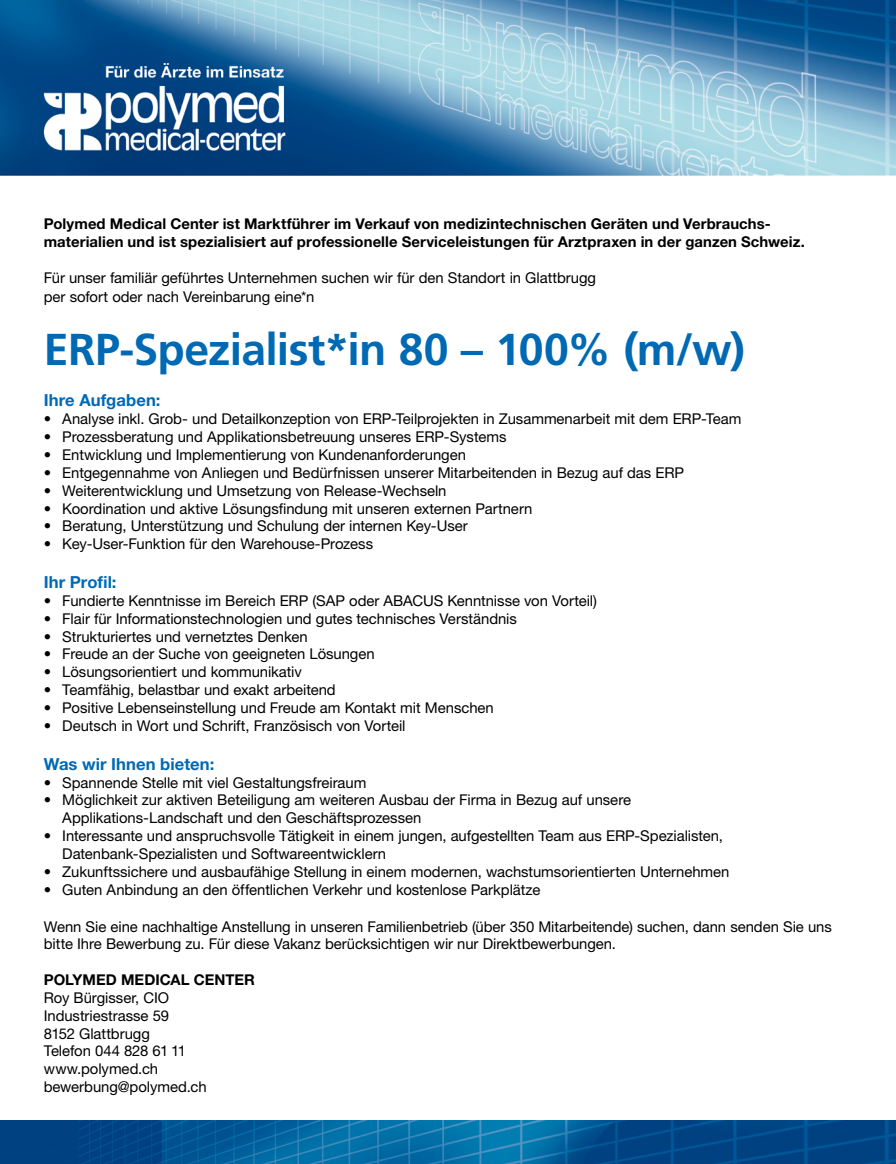
<style>
.page{position:relative;width:896px;height:1164px;background:#fff}
.page>*{position:absolute;margin:0;border:0;box-sizing:border-box;transform-origin:0 0}
.t1{font:700 44.62px "Frutiger";letter-spacing:-.015em;color:#0069b4}
.t2{font:700 16.62px "Helvetica Neue LT Std";letter-spacing:.005em;color:#0069b4}
.t3{font:14.88px/17.8px "Helvetica Neue LT Std";letter-spacing:-.005em;color:#000}
.t4{font:700 14.88px/17.8px "Helvetica Neue LT Std";letter-spacing:.005em;color:#000}
</style>
<div class="page">
<img style="left:0;top:1120px;width:896px;height:44px">
<img style="left:0;top:0;width:896px;height:176px">
<p class="t4" style="left:44px;top:215px;width:763px">Polymed Medical Center ist Marktführer im Verkauf von medizintechnischen Geräten und Verbrauchs&shy;materialien und ist spezialisiert auf professionelle Serviceleistungen für Arztpraxen in der ganzen Schweiz.</p>
<p class="t3" style="left:44px;top:268px;width:554px;line-height:18.9px">Für unser familiär geführtes Unternehmen suchen wir für den Standort in Glattbrugg per sofort oder nach Vereinbarung eine*n</p>
<h1 class="t1" style="left:44px;top:324px;width:703px">ERP-Spezialist*in 80 – 100% (m/w)</h1>
<p class="t2" style="left:44px;top:390px;width:118px">Ihre Aufgaben:</p>
<p class="t3" style="left:44px;top:410px;width:699px">• Analyse inkl. Grob- und Detailkonzeption von ERP-Teilprojekten in Zusammenarbeit mit dem ERP-Team</p>
<p class="t3" style="left:44px;top:428px;width:464px">• Prozessberatung und Applikationsbetreuung unseres ERP-Systems</p>
<p class="t3" style="left:44px;top:445px;width:424px">• Entwicklung und Implementierung von Kundenanforderungen</p>
<p class="t3" style="left:44px;top:463px;width:642px">• Entgegennahme von Anliegen und Bedürfnissen unserer Mitarbeitenden in Bezug auf das ERP</p>
<p class="t3" style="left:44px;top:481px;width:404px">• Weiterentwicklung und Umsetzung von Release-Wechseln</p>
<p class="t3" style="left:44px;top:499px;width:490px">• Koordination und aktive Lösungsfindung mit unseren externen Partnern</p>
<p class="t3" style="left:44px;top:517px;width:425px">• Beratung, Unterstützung und Schulung der internen Key-User</p>
<p class="t3" style="left:44px;top:535px;width:331px">• Key-User-Funktion für den Warehouse-Prozess</p>
<p class="t2" style="left:44px;top:572px;width:74px">Ihr Profil:</p>
<p class="t3" style="left:44px;top:591px;width:555px">• Fundierte Kenntnisse im Bereich ERP (SAP oder ABACUS Kenntnisse von Vorteil)</p>
<p class="t3" style="left:44px;top:609px;width:475px">• Flair für Informationstechnologien und gutes technisches Verständnis</p>
<p class="t3" style="left:44px;top:627px;width:265px">• Strukturiertes und vernetztes Denken</p>
<p class="t3" style="left:44px;top:645px;width:332px">• Freude an der Suche von geeigneten Lösungen</p>
<p class="t3" style="left:44px;top:663px;width:260px">• Lösungsorientiert und kommunikativ</p>
<p class="t3" style="left:44px;top:681px;width:293px">• Teamfähig, belastbar und exakt arbeitend</p>
<p class="t3" style="left:44px;top:698px;width:452px">• Positive Lebenseinstellung und Freude am Kontakt mit Menschen</p>
<p class="t3" style="left:44px;top:716px;width:363px">• Deutsch in Wort und Schrift, Französisch von Vorteil</p>
<p class="t2" style="left:44px;top:753px;width:172px">Was wir Ihnen bieten:</p>
<p class="t3" style="left:44px;top:773px;width:324px">• Spannende Stelle mit viel Gestaltungsfreiraum</p>
<p class="t3" style="left:62px;top:791px;width:570px;text-indent:-19px">• Möglichkeit zur aktiven Beteiligung am weiteren Ausbau der Firma in Bezug auf unsere<br>Applikations-Landschaft und den Geschäftsprozessen</p>
<p class="t3" style="left:62px;top:827px;width:662px;text-indent:-19px">• Interessante und anspruchsvolle Tätigkeit in einem jungen, aufgestellten Team aus ERP-Spezialisten,<br>Datenbank-Spezialisten und Softwareentwicklern</p>
<p class="t3" style="left:44px;top:862px;width:687px">• Zukunftssichere und ausbaufähige Stellung in einem modernen, wachstumsorientierten Unternehmen</p>
<p class="t3" style="left:44px;top:880px;width:498px">• Guten Anbindung an den öffentlichen Verkehr und kostenlose Parkplätze</p>
<p class="t3" style="left:44px;top:917px;width:790px">Wenn Sie eine nachhaltige Anstellung in unseren Familienbetrieb (über 350 Mitarbeitende) suchen, dann senden Sie uns bitte Ihre Bewerbung zu. Für diese Vakanz berücksichtigen wir nur Direktbewerbungen.</p>
<p class="t4" style="left:44px;top:970px;width:213px">POLYMED MEDICAL CENTER</p>
<p class="t3" style="left:44px;top:988px;width:164px">Roy Bürgisser, CIO<br>Industriestrasse 59<br>8152 Glattbrugg<br>Telefon 044 828 61 11 www.polymed.ch bewerbung@polymed.ch</p>
</div>
